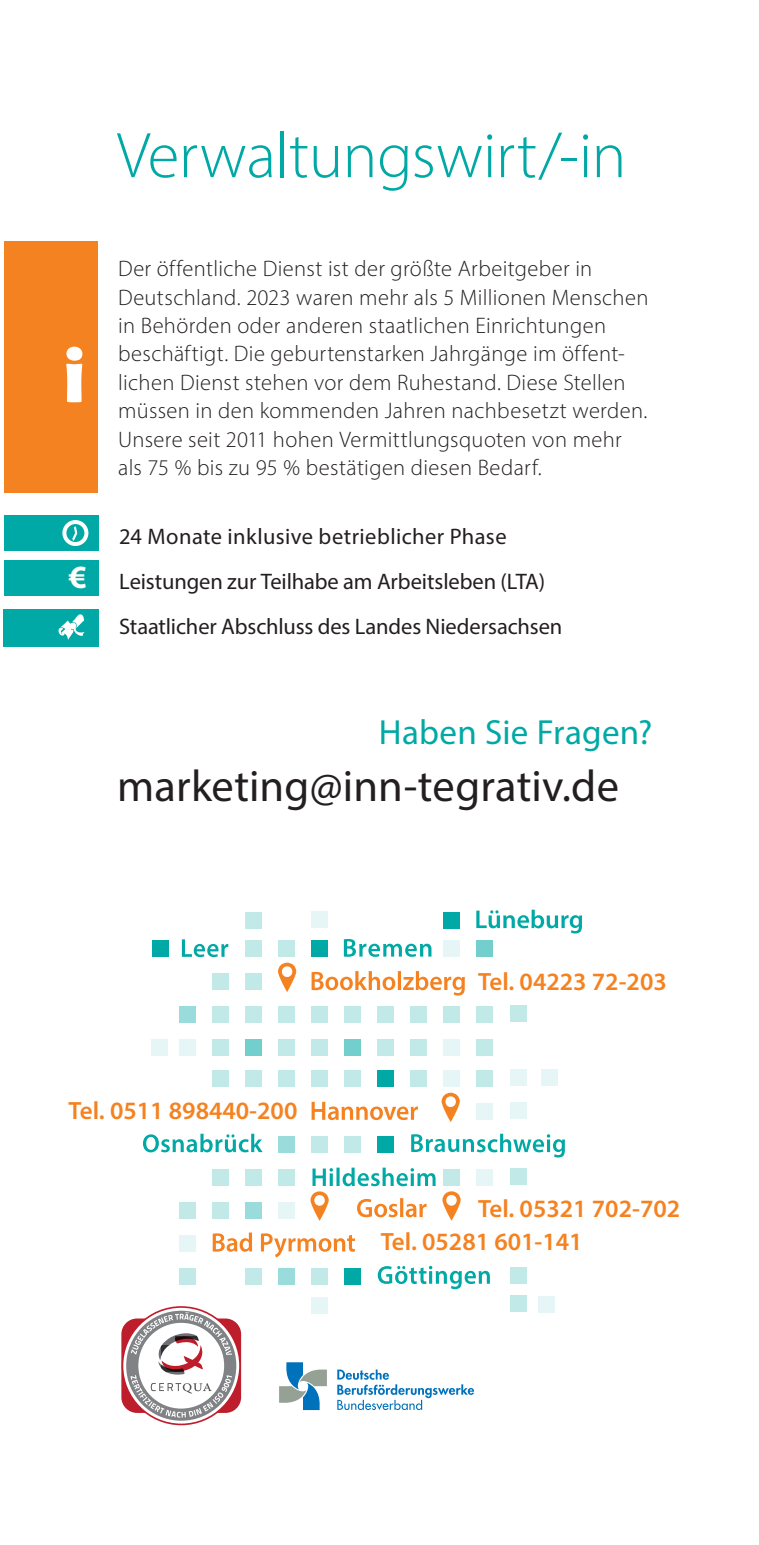
<style>
.page{position:relative;width:759px;height:1545px;background:#fff}
.page>*{position:absolute;margin:0;border:0;box-sizing:border-box;transform-origin:0 0}
.t1{font:700 82.5px "Berlin Sans FB Demi";color:#fff}
.t2{font:300 65px "Myriad Pro";letter-spacing:-.005em;color:#00a9a5}
.t3{font:44.5px "Myriad Pro";letter-spacing:.005em;color:#231f20}
.t4{font:35px "Myriad Pro";letter-spacing:.01em;color:#00a9a5}
.t5{font:700 32.5px "Myriad Pro";color:#fff}
.t6{font:600 25px "Myriad Pro";color:#f58220}
.t7{font:300 22.5px/28.2px "Myriad Pro";letter-spacing:.015em;color:#231f20}
.t8{font:22.5px/45px "Myriad Pro";letter-spacing:-.005em;color:#231f20}
</style>
<div class="page">
<div style="left:5px;top:241px;width:93px;height:252px;background:#f58220"></div>
<svg style="left:279px;top:1362px;width:48px;height:48px"></svg>
<svg style="left:337px;top:1369px;width:137px;height:41px"></svg>
<div style="left:4px;top:515px;width:94px;height:36px;background:#00a9a5"></div>
<svg style="left:62px;top:520px;width:27px;height:26px"></svg>
<div style="left:4px;top:561px;width:94px;height:35px;background:#00a9a5"></div>
<svg style="left:121px;top:1284px;width:141px;height:142px"></svg>
<div style="left:4px;top:609px;width:95px;height:38px;background:#00a9a5"></div>
<svg style="left:58px;top:614px;width:27px;height:26px"></svg>
<div style="left:510px;top:1103px;width:16px;height:16px;background:#e6f6f6"></div>
<div style="left:510px;top:1069px;width:16px;height:17px;background:#e6f6f6"></div>
<div style="left:540px;top:1069px;width:17px;height:17px;background:#e6f6f6"></div>
<div style="left:538px;top:1296px;width:16px;height:17px;background:#e6f6f6"></div>
<div style="left:510px;top:1168px;width:16px;height:17px;background:#c0e9e8"></div>
<div style="left:510px;top:1006px;width:16px;height:16px;background:#c0e9e8"></div>
<div style="left:510px;top:1267px;width:16px;height:17px;background:#c0e9e8"></div>
<div style="left:510px;top:1296px;width:16px;height:16px;background:#c0e9e8"></div>
<div style="left:311px;top:1070px;width:17px;height:17px;background:#c0e9e8"></div>
<div style="left:344px;top:1070px;width:17px;height:17px;background:#c0e9e8"></div>
<div style="left:377px;top:1070px;width:17px;height:17px;background:#00a9a5"></div>
<div style="left:410px;top:1070px;width:16px;height:17px;background:#c0e9e8"></div>
<div style="left:443px;top:1070px;width:16px;height:17px;background:#e6f6f6"></div>
<div style="left:443px;top:1039px;width:16px;height:16px;background:#e6f6f6"></div>
<div style="left:212px;top:1070px;width:17px;height:17px;background:#c0e9e8"></div>
<div style="left:476px;top:1070px;width:16px;height:17px;background:#c0e9e8"></div>
<div style="left:476px;top:1039px;width:16px;height:16px;background:#c0e9e8"></div>
<div style="left:476px;top:1103px;width:16px;height:17px;background:#e6f6f6"></div>
<div style="left:245px;top:1070px;width:17px;height:17px;background:#c0e9e8"></div>
<div style="left:278px;top:1070px;width:17px;height:17px;background:#c0e9e8"></div>
<div style="left:311px;top:1136px;width:17px;height:17px;background:#c0e9e8"></div>
<div style="left:311px;top:940px;width:17px;height:17px;background:#00a9a5"></div>
<div style="left:311px;top:911px;width:17px;height:17px;background:#e6f6f6"></div>
<div style="left:311px;top:1297px;width:17px;height:16px;background:#e6f6f6"></div>
<div style="left:311px;top:1006px;width:17px;height:17px;background:#c0e9e8"></div>
<div style="left:311px;top:1039px;width:17px;height:17px;background:#c0e9e8"></div>
<div style="left:311px;top:1268px;width:17px;height:16px;background:#c0e9e8"></div>
<div style="left:344px;top:1136px;width:17px;height:17px;background:#c0e9e8"></div>
<div style="left:344px;top:1006px;width:17px;height:17px;background:#c0e9e8"></div>
<div style="left:344px;top:1039px;width:17px;height:17px;background:#73cfcd"></div>
<div style="left:344px;top:1268px;width:17px;height:16px;background:#00a9a5"></div>
<div style="left:377px;top:1136px;width:17px;height:17px;background:#00a9a5"></div>
<div style="left:377px;top:1006px;width:17px;height:17px;background:#c0e9e8"></div>
<div style="left:377px;top:1039px;width:17px;height:17px;background:#c0e9e8"></div>
<div style="left:410px;top:1006px;width:16px;height:17px;background:#c0e9e8"></div>
<div style="left:410px;top:1039px;width:16px;height:17px;background:#c0e9e8"></div>
<div style="left:443px;top:940px;width:16px;height:17px;background:#e6f6f6"></div>
<div style="left:443px;top:912px;width:16px;height:16px;background:#00a9a5"></div>
<div style="left:443px;top:1169px;width:16px;height:17px;background:#c0e9e8"></div>
<div style="left:179px;top:1202px;width:17px;height:16px;background:#c0e9e8"></div>
<div style="left:179px;top:1006px;width:17px;height:17px;background:#9adcdb"></div>
<div style="left:443px;top:1006px;width:16px;height:17px;background:#c0e9e8"></div>
<div style="left:179px;top:1235px;width:17px;height:16px;background:#e6f6f6"></div>
<div style="left:179px;top:1039px;width:17px;height:17px;background:#e6f6f6"></div>
<div style="left:151px;top:1039px;width:16px;height:17px;background:#e6f6f6"></div>
<div style="left:179px;top:1268px;width:17px;height:16px;background:#c0e9e8"></div>
<div style="left:476px;top:940px;width:16px;height:17px;background:#73cfcd"></div>
<div style="left:212px;top:1169px;width:17px;height:17px;background:#c0e9e8"></div>
<div style="left:212px;top:973px;width:17px;height:17px;background:#c0e9e8"></div>
<div style="left:476px;top:1169px;width:16px;height:17px;background:#e6f6f6"></div>
<div style="left:212px;top:1202px;width:17px;height:16px;background:#c0e9e8"></div>
<div style="left:212px;top:1006px;width:17px;height:17px;background:#c0e9e8"></div>
<div style="left:476px;top:1006px;width:16px;height:17px;background:#c0e9e8"></div>
<div style="left:212px;top:1039px;width:17px;height:17px;background:#c0e9e8"></div>
<div style="left:245px;top:940px;width:17px;height:17px;background:#c0e9e8"></div>
<div style="left:245px;top:1169px;width:17px;height:17px;background:#c0e9e8"></div>
<div style="left:245px;top:973px;width:17px;height:17px;background:#c0e9e8"></div>
<div style="left:245px;top:1202px;width:17px;height:16px;background:#9adcdb"></div>
<div style="left:245px;top:1006px;width:17px;height:17px;background:#c0e9e8"></div>
<div style="left:245px;top:1039px;width:17px;height:17px;background:#73cfcd"></div>
<div style="left:245px;top:1268px;width:17px;height:16px;background:#c0e9e8"></div>
<div style="left:278px;top:1136px;width:17px;height:17px;background:#9adcdb"></div>
<div style="left:278px;top:940px;width:17px;height:17px;background:#c0e9e8"></div>
<div style="left:278px;top:1169px;width:17px;height:17px;background:#c0e9e8"></div>
<div style="left:278px;top:1202px;width:17px;height:16px;background:#e6f6f6"></div>
<div style="left:278px;top:1006px;width:17px;height:17px;background:#c0e9e8"></div>
<div style="left:278px;top:1039px;width:17px;height:17px;background:#c0e9e8"></div>
<div style="left:278px;top:1268px;width:17px;height:16px;background:#9adcdb"></div>
<div style="left:245px;top:912px;width:17px;height:16px;background:#c0e9e8"></div>
<div style="left:153px;top:940px;width:16px;height:17px;background:#00a9a5"></div>
<svg style="left:411px;top:1134px;width:153px;height:23px"></svg>
<svg style="left:377px;top:1266px;width:112px;height:23px"></svg>
<svg style="left:143px;top:1134px;width:119px;height:18px"></svg>
<svg style="left:182px;top:939px;width:46px;height:18px"></svg>
<svg style="left:344px;top:939px;width:87px;height:18px"></svg>
<svg style="left:476px;top:910px;width:106px;height:23px"></svg>
<svg style="left:278px;top:963px;width:18px;height:29px"></svg>
<svg style="left:311px;top:971px;width:153px;height:24px"></svg>
<svg style="left:442px;top:1191px;width:18px;height:30px"></svg>
<svg style="left:441px;top:1093px;width:18px;height:29px"></svg>
<svg style="left:311px;top:1102px;width:107px;height:18px"></svg>
<svg style="left:310px;top:1168px;width:125px;height:53px"></svg>
<svg style="left:213px;top:1232px;width:142px;height:25px"></svg>
<h1 class="t1" style="left:63px;top:325px;width:24px">i</h1>
<h3 class="t5" style="left:69px;top:558px;width:20px">€</h3>
<h2 class="t2" style="left:117px;top:130px;width:511px">Verwaltungswirt/-in</h2>
<p class="t7" style="left:118px;top:256px;width:531px">Der öffentliche Dienst ist der größte Arbeitgeber in Deutschland. 2023 waren mehr als 5 Millionen Menschen in Behörden oder anderen staatlichen Einrichtungen beschäftigt. Die geburtenstarken Jahrgänge im öffent&shy;lichen Dienst stehen vor dem Ruhestand. Diese Stellen müssen in den kommenden Jahren nachbesetzt werden.<br>Unsere seit 2011 hohen Vermittlungsquoten von mehr als 75 % bis zu 95 % bestätigen diesen Bedarf.</p>
<p class="t8" style="left:119px;top:516px;width:444px">24 Monate inklusive betrieblicher Phase<br>Leistungen zur Teilhabe am Arbeitsleben (LTA)<br>Staatlicher Abschluss des Landes Niedersachsen</p>
<h3 class="t4" style="left:378px;top:719px;width:275px">Haben Sie Fragen?</h3>
<h3 class="t3" style="left:117px;top:769px;width:503px">marketing@inn-tegrativ.de</h3>
<p class="t6" style="left:478px;top:972px;width:190px">Tel. 04223 72-203</p>
<p class="t6" style="left:69px;top:1101px;width:230px">Tel. 0511 898440-200</p>
<p class="t6" style="left:478px;top:1198px;width:203px">Tel. 05321 702-702</p>
<p class="t6" style="left:380px;top:1232px;width:203px">Tel. 05281 601-141</p>
</div>
